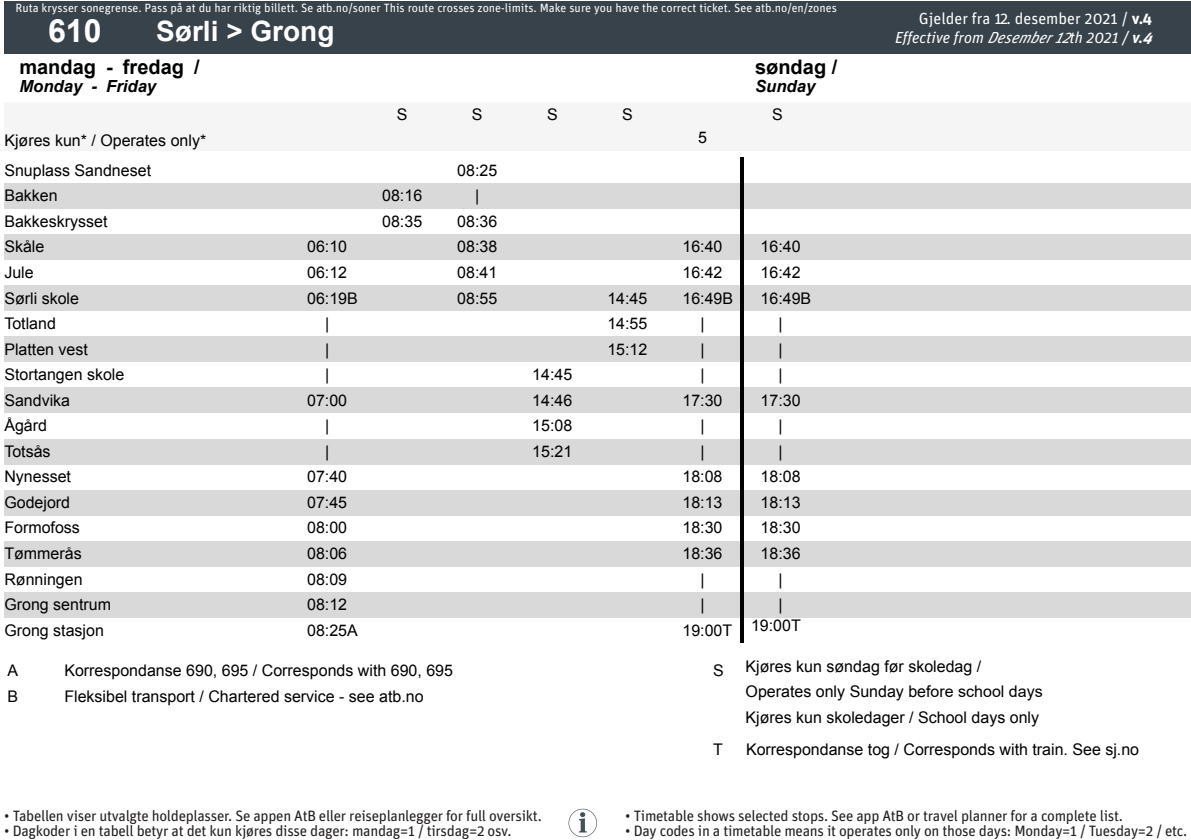
<style>
.page{position:relative;width:1191px;height:840px;background:#fff}
.page>*{position:absolute;margin:0;border:0;box-sizing:border-box;transform-origin:0 0}
.t1{font:700 32px "Arial";color:#fff}
.t2{font:700 28px "Arial";color:#fff}
.t3{font:700 20px "Arial";color:#000}
.t4{font:italic 700 16.6px "Arial";color:#000}
.t5{font:16px/25.6px "Arial";color:#000}
.t6{font:italic 16px/19.2px "Unit Pro";color:#fff}
.t7{font:15px "Unit Pro";letter-spacing:-.02em;color:#231f20}
.t8{font:12px "Unit Pro";color:#fff}
.s1{font-style:normal}
.s2{font-weight:700;font-style:normal}
.s3{font-weight:700}
</style>
<div class="page">
<div style="left:4px;top:183px;width:736px;height:26px;background:#d9d9d9"></div>
<div style="left:4px;top:234px;width:736px;height:26px;background:#d9d9d9"></div>
<div style="left:4px;top:285px;width:736px;height:26px;background:#d9d9d9"></div>
<div style="left:4px;top:336px;width:736px;height:26px;background:#d9d9d9"></div>
<div style="left:4px;top:387px;width:736px;height:26px;background:#d9d9d9"></div>
<div style="left:4px;top:438px;width:736px;height:26px;background:#d9d9d9"></div>
<div style="left:4px;top:489px;width:736px;height:26px;background:#d9d9d9"></div>
<div style="left:4px;top:540px;width:736px;height:26px;background:#d9d9d9"></div>
<div style="left:4px;top:591px;width:736px;height:26px;background:#d9d9d9"></div>
<div style="left:4px;top:102px;width:286px;height:48px;background:#f5f5f5"></div>
<div style="left:290px;top:102px;width:75px;height:48px;background:#f5f5f5"></div>
<div style="left:365px;top:102px;width:75px;height:48px;background:#f5f5f5"></div>
<div style="left:440px;top:102px;width:75px;height:48px;background:#f5f5f5"></div>
<div style="left:515px;top:102px;width:75px;height:48px;background:#f5f5f5"></div>
<div style="left:590px;top:102px;width:75px;height:48px;background:#f5f5f5"></div>
<div style="left:665px;top:102px;width:75px;height:48px;background:#f5f5f5"></div>
<div style="left:743px;top:183px;width:448px;height:26px;background:#d9d9d9"></div>
<div style="left:743px;top:234px;width:448px;height:26px;background:#d9d9d9"></div>
<div style="left:743px;top:285px;width:448px;height:26px;background:#d9d9d9"></div>
<div style="left:743px;top:336px;width:448px;height:26px;background:#d9d9d9"></div>
<div style="left:743px;top:387px;width:448px;height:26px;background:#d9d9d9"></div>
<div style="left:743px;top:438px;width:448px;height:26px;background:#d9d9d9"></div>
<div style="left:743px;top:489px;width:448px;height:26px;background:#d9d9d9"></div>
<div style="left:743px;top:540px;width:448px;height:26px;background:#d9d9d9"></div>
<div style="left:743px;top:591px;width:448px;height:26px;background:#d9d9d9"></div>
<div style="left:740px;top:102px;width:75px;height:48px;background:#f5f5f5"></div>
<div style="left:815px;top:102px;width:75px;height:48px;background:#f5f5f5"></div>
<div style="left:890px;top:102px;width:75px;height:48px;background:#f5f5f5"></div>
<div style="left:965px;top:102px;width:75px;height:48px;background:#f5f5f5"></div>
<div style="left:1040px;top:102px;width:75px;height:48px;background:#f5f5f5"></div>
<div style="left:1115px;top:102px;width:75px;height:48px;background:#f5f5f5"></div>
<hr style="left:1190px;top:102px;width:1px;height:48px;background:#f5f5f5">
<div style="left:4px;top:2px;width:141px;height:52px;background:#37424a"></div>
<div style="left:145px;top:2px;width:1046px;height:52px;background:#37424a"></div>
<svg style="left:568px;top:808px;width:29px;height:28px"></svg>
<hr style="left:740px;top:158px;width:3px;height:484px;background:#000">
<p class="t8" style="left:16px;top:0;width:823px">Ruta krysser sonegrense. Pass på at du har riktig billett. Se atb.no/soner This route crosses zone-limits. Make sure you have the correct ticket. See atb.no/en/zones</p>
<p class="t1" style="left:48px;top:8px;width:55px">610</p>
<p class="t2" style="left:156px;top:11px;width:180px">Sørli &gt; Grong</p>
<p class="t3" style="left:19px;top:52px;width:182px">mandag - fredag /</p>
<p class="t4" style="left:19px;top:75px;width:138px">Monday - Friday</p>
<p class="t5" style="left:4px;top:127px;width:203px">Kjøres kun* / Operates only*</p>
<p class="t5" style="left:397px;top:102px;width:12px">S</p>
<p class="t5" style="left:472px;top:102px;width:12px">S</p>
<p class="t5" style="left:547px;top:102px;width:12px">S</p>
<p class="t5" style="left:622px;top:102px;width:12px">S</p>
<p class="t5" style="left:698px;top:124px;width:10px">5</p>
<p class="t3" style="left:755px;top:52px;width:84px">søndag /</p>
<p class="t4" style="left:755px;top:75px;width:62px">Sunday</p>
<p class="t5" style="left:772px;top:102px;width:12px">S</p>
<p class="t6" style="left:895px;top:8px;width:264px;text-indent:24px"><span class="s1">Gjelder fra 12. desember 2021 /</span> <span class="s2">v.4<br></span>Effective from Desember12th 2021 / <span class="s3">v.4</span></p>
<p class="t5" style="left:4px;top:157px;width:148px">Snuplass Sandneset</p>
<p class="t5" style="left:457px;top:157px;width:42px">08:25</p>
<p class="t5" style="left:4px;top:183px;width:55px">Bakken</p>
<p class="t5" style="left:382px;top:183px;width:42px">08:16</p>
<p class="t5" style="left:475px;top:183px;width:6px">|</p>
<p class="t5" style="left:4px;top:208px;width:105px">Bakkeskrysset</p>
<p class="t5" style="left:382px;top:208px;width:42px">08:35</p>
<p class="t5" style="left:457px;top:208px;width:42px">08:36</p>
<p class="t5" style="left:4px;top:234px;width:42px">Skåle</p>
<p class="t5" style="left:307px;top:234px;width:42px">06:10</p>
<p class="t5" style="left:457px;top:234px;width:42px">08:38</p>
<p class="t5" style="left:682px;top:234px;width:42px">16:40</p>
<p class="t5" style="left:4px;top:259px;width:31px">Jule</p>
<p class="t5" style="left:307px;top:259px;width:42px">06:12</p>
<p class="t5" style="left:457px;top:259px;width:42px">08:41</p>
<p class="t5" style="left:682px;top:259px;width:42px">16:42</p>
<p class="t5" style="left:4px;top:285px;width:76px">Sørli skole</p>
<p class="t5" style="left:307px;top:285px;width:52px">06:19B</p>
<p class="t5" style="left:457px;top:285px;width:42px">08:55</p>
<p class="t5" style="left:607px;top:285px;width:42px">14:45</p>
<p class="t5" style="left:682px;top:285px;width:52px">16:49B</p>
<p class="t5" style="left:4px;top:310px;width:53px">Totland</p>
<p class="t5" style="left:325px;top:310px;width:6px">|</p>
<p class="t5" style="left:607px;top:310px;width:42px">14:55</p>
<p class="t5" style="left:700px;top:310px;width:6px">|</p>
<p class="t5" style="left:4px;top:336px;width:85px">Platten vest</p>
<p class="t5" style="left:325px;top:336px;width:6px">|</p>
<p class="t5" style="left:607px;top:336px;width:42px">15:12</p>
<p class="t5" style="left:700px;top:336px;width:6px">|</p>
<p class="t5" style="left:4px;top:361px;width:122px">Stortangen skole</p>
<p class="t5" style="left:325px;top:361px;width:6px">|</p>
<p class="t5" style="left:532px;top:361px;width:42px">14:45</p>
<p class="t5" style="left:700px;top:361px;width:6px">|</p>
<p class="t5" style="left:4px;top:387px;width:67px">Sandvika</p>
<p class="t5" style="left:307px;top:387px;width:42px">07:00</p>
<p class="t5" style="left:532px;top:387px;width:42px">14:46</p>
<p class="t5" style="left:682px;top:387px;width:42px">17:30</p>
<p class="t5" style="left:4px;top:412px;width:44px">Ågård</p>
<p class="t5" style="left:325px;top:412px;width:6px">|</p>
<p class="t5" style="left:532px;top:412px;width:42px">15:08</p>
<p class="t5" style="left:700px;top:412px;width:6px">|</p>
<p class="t5" style="left:4px;top:438px;width:48px">Totsås</p>
<p class="t5" style="left:325px;top:438px;width:6px">|</p>
<p class="t5" style="left:532px;top:438px;width:42px">15:21</p>
<p class="t5" style="left:700px;top:438px;width:6px">|</p>
<p class="t5" style="left:4px;top:463px;width:68px">Nynesset</p>
<p class="t5" style="left:307px;top:463px;width:42px">07:40</p>
<p class="t5" style="left:682px;top:463px;width:42px">18:08</p>
<p class="t5" style="left:4px;top:489px;width:67px">Godejord</p>
<p class="t5" style="left:307px;top:489px;width:42px">07:45</p>
<p class="t5" style="left:682px;top:489px;width:42px">18:13</p>
<p class="t5" style="left:4px;top:514px;width:77px">Formofoss</p>
<p class="t5" style="left:307px;top:514px;width:42px">08:00</p>
<p class="t5" style="left:682px;top:514px;width:42px">18:30</p>
<p class="t5" style="left:4px;top:540px;width:79px">Tømmerås</p>
<p class="t5" style="left:307px;top:540px;width:42px">08:06</p>
<p class="t5" style="left:682px;top:540px;width:42px">18:36</p>
<p class="t5" style="left:4px;top:565px;width:80px">Rønningen</p>
<p class="t5" style="left:307px;top:565px;width:42px">08:09</p>
<p class="t5" style="left:700px;top:565px;width:6px">|</p>
<p class="t5" style="left:4px;top:591px;width:108px">Grong sentrum</p>
<p class="t5" style="left:307px;top:591px;width:42px">08:12</p>
<p class="t5" style="left:700px;top:591px;width:6px">|</p>
<p class="t5" style="left:4px;top:616px;width:101px">Grong stasjon</p>
<p class="t5" style="left:307px;top:616px;width:52px">08:25A</p>
<p class="t5" style="left:682px;top:616px;width:51px">19:00T</p>
<p class="t5" style="left:7px;top:657px;width:12px">A</p>
<p class="t5" style="left:64px;top:657px;width:390px">Korrespondanse 690, 695 / Corresponds with 690, 695</p>
<p class="t5" style="left:7px;top:682px;width:12px">B</p>
<p class="t5" style="left:64px;top:682px;width:361px">Fleksibel transport / Chartered service - see atb.no</p>
<p class="t5" style="left:713px;top:657px;width:12px">S</p>
<p class="t5" style="left:760px;top:234px;width:42px">16:40</p>
<p class="t5" style="left:760px;top:259px;width:42px">16:42</p>
<p class="t5" style="left:760px;top:285px;width:52px">16:49B</p>
<p class="t5" style="left:778px;top:310px;width:6px">|</p>
<p class="t5" style="left:778px;top:336px;width:6px">|</p>
<p class="t5" style="left:778px;top:361px;width:6px">|</p>
<p class="t5" style="left:760px;top:387px;width:42px">17:30</p>
<p class="t5" style="left:778px;top:412px;width:6px">|</p>
<p class="t5" style="left:778px;top:438px;width:6px">|</p>
<p class="t5" style="left:760px;top:463px;width:42px">18:08</p>
<p class="t5" style="left:760px;top:489px;width:42px">18:13</p>
<p class="t5" style="left:760px;top:514px;width:42px">18:30</p>
<p class="t5" style="left:760px;top:540px;width:42px">18:36</p>
<p class="t5" style="left:778px;top:565px;width:6px">|</p>
<p class="t5" style="left:778px;top:591px;width:6px">|</p>
<p class="t5" style="left:751px;top:612px;width:51px">19:00T</p>
<p class="t5" style="left:745px;top:653px;width:299px">Kjøres kun søndag før skoledag /<br>Operates only Sunday before school days<br>Kjøres kun skoledager / School days only</p>
<p class="t7" style="left:4px;top:804px;width:539px">• Tabellen viser utvalgte holdeplasser. Se appen AtB eller reiseplanlegger for full oversikt.</p>
<p class="t7" style="left:4px;top:819px;width:509px">• Dagkoder i en tabell betyr at det kun kjøres disse dager: mandag=1 / tirsdag=2 osv.</p>
<p class="t5" style="left:713px;top:736px;width:11px">T</p>
<p class="t5" style="left:746px;top:736px;width:395px">Korrespondanse tog / Corresponds with train. See sj.no</p>
<p class="t7" style="left:625px;top:804px;width:499px">• Timetable shows selected stops. See app AtB or travel planner for a complete list.</p>
<p class="t7" style="left:625px;top:819px;width:563px">• Day codes in a timetable means it operates only on those days: Monday=1 / Tuesday=2 / etc.</p>
</div>
